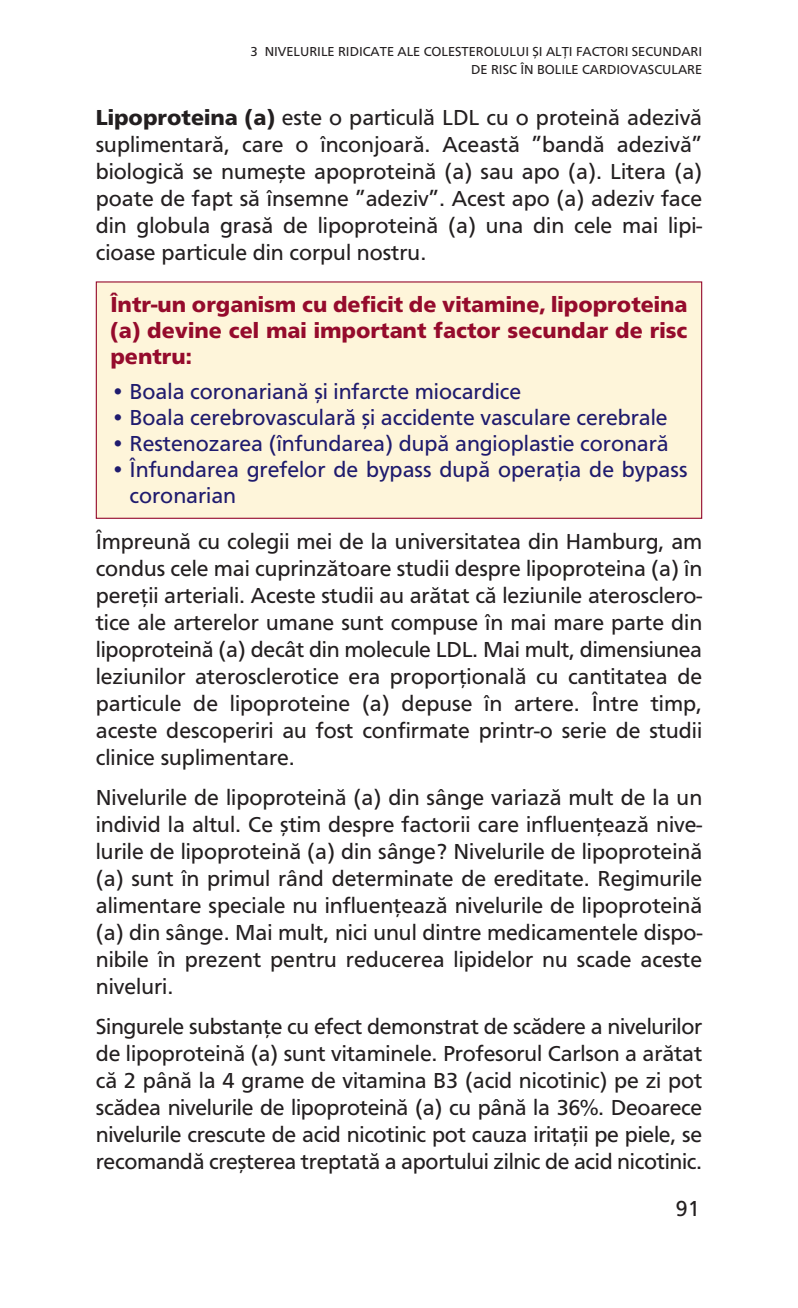
<style>
.page{position:relative;width:798px;height:1308px;background:#fff}
.page>*{position:absolute;margin:0;border:0;box-sizing:border-box;transform-origin:0 0}
.t1{font:22.5px/27px "F015 TCE";color:#231f20;text-align:justify}
.t2{font:22.5px/25.9px "F015 TCE";color:#1f1b6e}
.t3{font:700 22.5px/25.9px "F015 TCE";color:#950b2c;text-align:justify}
.t4{font:13.5px/18px "F015 TCE";color:#231f20;text-align:right}
.s1{font-weight:700}
</style>
<div class="page">
<div style="left:97px;top:282px;width:603px;height:236px;background:#fef5da"></div>
<div style="left:96px;top:281px;width:606px;height:238px;border:1px solid #950b2c"></div>
<p class="t4" style="left:250px;top:42px;width:453px">3 NIVELURILE RIDICATE ALE COLESTEROLULUI ȘI ALŢI FACTORI SECUNDARI<br>DE RISC ÎN BOLILE CARDIOVASCULARE</p>
<p class="t1" style="left:96px;top:103px;width:607px"><span class="s1">Lipoproteina (a)</span> este o particulă LDL cu o proteină adezivă suplimentară, care o înconjoară. Această ”bandă adezivă” biologică se numește apoproteină (a) sau apo (a). Litera (a) poate de fapt să însemne ”adeziv”. Acest apo (a) adeziv face din globula grasă de lipoproteină (a) una din cele mai lipi&shy;cioase particule din corpul nostru.</p>
<p class="t3" style="left:110px;top:291px;width:578px">Într-un organism cu deficit de vitamine, lipoproteina (a) devine cel mai important factor secundar de risc pentru:</p>
<p class="t2" style="left:110px;top:379px;width:412px">• Boala coronariană și infarcte miocardice</p>
<p class="t2" style="left:110px;top:404px;width:558px">• Boala cerebrovasculară și accidente vasculare cerebrale</p>
<p class="t2" style="left:110px;top:430px;width:559px">• Restenozarea (înfundarea) după angioplastie coronară</p>
<p class="t2" style="left:129px;top:456px;width:559px;text-indent:-19px">• Înfundarea grefelor de bypass după operaţia de bypass coronarian</p>
<p class="t1" style="left:96px;top:527px;width:607px">Împreună cu colegii mei de la universitatea din Hamburg, am condus cele mai cuprinzătoare studii despre lipoproteina (a) în pereţii arteriali. Aceste studii au arătat că leziunile aterosclero&shy;tice ale arterelor umane sunt compuse în mai mare parte din lipoproteină (a) decât din molecule LDL. Mai mult, dimensiunea leziunilor aterosclerotice era proporţională cu cantitatea de particule de lipoproteine (a) depuse în artere. Între timp, aceste descoperiri au fost confirmate printr-o serie de studii clinice suplimentare.</p>
<p class="t1" style="left:96px;top:783px;width:607px">Nivelurile de lipoproteină (a) din sânge variază mult de la un individ la altul. Ce știm despre factorii care influenţează nive&shy;lurile de lipoproteină (a) din sânge? Nivelurile de lipoproteină (a) sunt în primul rând determinate de ereditate. Regimurile alimentare speciale nu influenţează nivelurile de lipoproteină (a) din sânge. Mai mult, nici unul dintre medicamentele dispo&shy;nibile în prezent pentru reducerea lipidelor nu scade aceste niveluri.</p>
<p class="t1" style="left:96px;top:1012px;width:607px">Singurele substanţe cu efect demonstrat de scădere a nivelurilor de lipoproteină (a) sunt vitaminele. Profesorul Carlson a arătat că 2 până la 4 grame de vitamina B3 (acid nicotinic) pe zi pot scădea nivelurile de lipoproteină (a) cu până la 36%. Deoarece nivelurile crescute de acid nicotinic pot cauza iritaţii pe piele, se recomandă creșterea treptată a aportului zilnic de acid nicotinic.</p>
<p class="t1" style="left:675px;top:1194px;width:26px">91</p>
</div>
